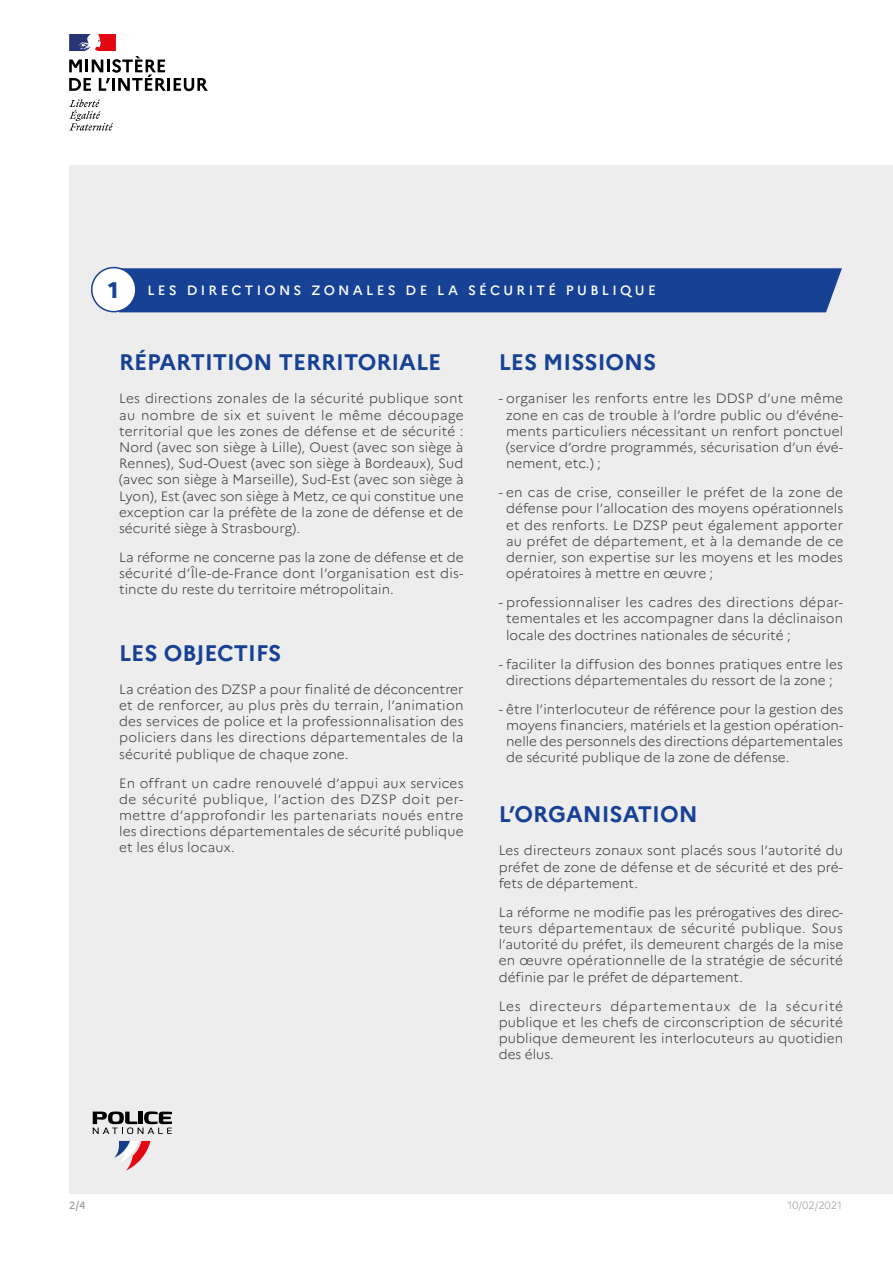
<style>
.page{position:relative;width:893px;height:1263px;background:#fff}
.page>*{position:absolute;margin:0;border:0;box-sizing:border-box;transform-origin:0 0}
.t1{font:700 22.5px "Marianne";color:#164194}
.t2{font:800 22.5px "Marianne";color:#164194}
.t3{font:300 13.5px/16.2px "Marianne";letter-spacing:.005em;color:#3c3c3b;text-align:justify}
.t4{font:500 13.5px "Marianne";letter-spacing:.245em;color:#fff}
.t5{font:300 10.5px "Marianne";letter-spacing:-.005em;color:#9d9d9c}
.t6{font:500 10.5px "Marianne";color:#9d9d9c}
</style>
<div class="page">
<div style="left:69px;top:165px;width:824px;height:1029px;background:#ededed"></div>
<svg style="left:69px;top:99px;width:44px;height:32px"></svg>
<svg style="left:69px;top:34px;width:139px;height:57px"></svg>
<svg style="left:114px;top:1141px;width:36px;height:29px"></svg>
<svg style="left:93px;top:1111px;width:79px;height:23px"></svg>
<div style="left:119px;top:268px;width:723px;height:44px;background:#164194"></div>
<div style="left:92px;top:268px;width:44px;height:44px;background:#fff;border-radius:50%"></div>
<div style="left:91px;top:267px;width:46px;height:45px;border:2px solid #164194;border-radius:50%"></div>
<h1 class="t2" style="left:108px;top:276px;width:12px">1</h1>
<p class="t4" style="left:147px;top:282px;width:510px">LES DIRECTIONS ZONALES DE LA SÉCURITÉ PUBLIQUE</p>
<h1 class="t1" style="left:119px;top:348px;width:324px">RÉPARTITION TERRITORIALE</h1>
<p class="t3" style="left:119px;top:390px;width:346px">Les directions zonales de la sécurité publique sont au nombre de six et suivent le même découpage territorial que les zones de défense et de sécurité :<br>Nord (avec son siège à Lille), Ouest (avec son siège à Rennes), Sud-Ouest (avec son siège à Bordeaux), Sud (avec son siège à Marseille), Sud-Est (avec son siège à Lyon), Est (avec son siège à Metz, ce qui constitue une exception car la préfète de la zone de défense et de sécurité siège à Strasbourg).</p>
<p class="t3" style="left:119px;top:549px;width:346px">La réforme ne concerne pas la zone de défense et de sécurité d’Île-de-France dont l’organisation est dis&shy;tincte du reste du territoire métropolitain.</p>
<h1 class="t1" style="left:119px;top:639px;width:164px">LES OBJECTIFS</h1>
<p class="t3" style="left:119px;top:681px;width:346px">La création des DZSP a pour finalité de déconcentrer et de renforcer, au plus près du terrain, l’animation des services de police et la professionnalisation des policiers dans les directions départementales de la sécurité publique de chaque zone.</p>
<p class="t3" style="left:119px;top:775px;width:346px">En offrant un cadre renouvelé d’appui aux services de sécurité publique, l’action des DZSP doit per&shy;mettre d’approfondir les partenariats noués entre les directions départementales de sécurité publique et les élus locaux.</p>
<h1 class="t1" style="left:499px;top:348px;width:159px">LES MISSIONS</h1>
<p class="t3" style="left:506px;top:390px;width:339px;text-indent:-7px">- organiser les renforts entre les DDSP d’une même zone en cas de trouble à l’ordre public ou d’événe&shy;ments particuliers nécessitant un renfort ponctuel (service d’ordre programmés, sécurisation d’un évé&shy;nement, etc.) ;</p>
<p class="t3" style="left:506px;top:484px;width:339px;text-indent:-7px">- en cas de crise, conseiller le préfet de la zone de défense pour l’allocation des moyens opérationnels et des renforts. Le DZSP peut également apporter au préfet de département, et à la demande de ce dernier, son expertise sur les moyens et les modes opératoires à mettre en œuvre ;</p>
<p class="t3" style="left:506px;top:594px;width:338px;text-indent:-7px">- professionnaliser les cadres des directions dépar&shy;tementales et les accompagner dans la déclinaison locale des doctrines nationales de sécurité ;</p>
<p class="t3" style="left:499px;top:655px;width:346px;text-align:center">- faciliter la diffusion des bonnes pratiques entre les directions départementales du ressort de la zone ;</p>
<p class="t3" style="left:506px;top:701px;width:339px;text-indent:-7px">- être l’interlocuteur de référence pour la gestion des moyens financiers, matériels et la gestion opération&shy;nelle des personnels des directions départementales de sécurité publique de la zone de défense.</p>
<h1 class="t1" style="left:499px;top:800px;width:201px">L’ORGANISATION</h1>
<p class="t3" style="left:499px;top:842px;width:346px">Les directeurs zonaux sont placés sous l’autorité du préfet de zone de défense et de sécurité et des pré&shy;fets de département.</p>
<p class="t3" style="left:499px;top:904px;width:346px">La réforme ne modifie pas les prérogatives des direc&shy;teurs départementaux de sécurité publique. Sous l’autorité du préfet, ils demeurent chargés de la mise en œuvre opérationnelle de la stratégie de sécurité définie par le préfet de département.</p>
<p class="t3" style="left:499px;top:998px;width:346px">Les directeurs départementaux de la sécurité publique et les chefs de circonscription de sécurité publique demeurent les interlocuteurs au quotidien des élus.</p>
<p class="t6" style="left:69px;top:1199px;width:18px">2/4</p>
<p class="t5" style="left:787px;top:1199px;width:56px">10/02/2021</p>
</div>
